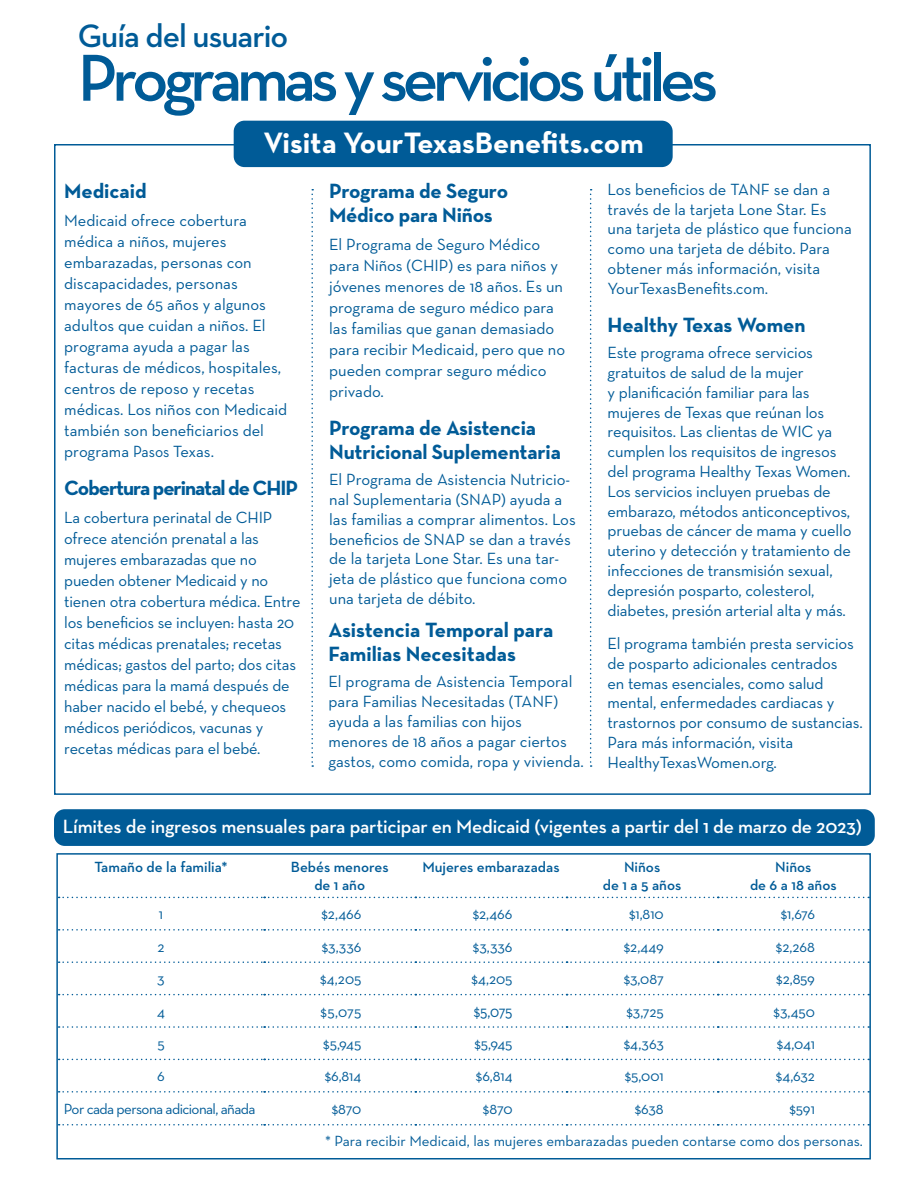
<style>
.page{position:relative;width:918px;height:1188px;background:#fff}
.page>*{position:absolute;margin:0;border:0;box-sizing:border-box;transform-origin:0 0}
.t1{font:600 67.5px "Neutraface Text";letter-spacing:-.08em;color:#005b97}
.t2{font:600 33px "Neutraface Text";letter-spacing:-.03em;color:#005b97}
.t3{font:700 30px "Neutraface Text";color:#fff}
.t4{font:700 21px/24px "Neutraface Text";letter-spacing:-.01em;color:#005b97}
.t5{font:700 21px "Neutraface Text";letter-spacing:-.05em;color:#005b97}
.t6{font:600 19.5px "Neutraface Text";letter-spacing:-.01em;color:#fff}
.t7{font:16.5px/19.8px "Neutraface Text";letter-spacing:-.01em;color:#005b97}
.t8{font:16.5px "Neutraface Text";letter-spacing:-.01em;color:#005b97;scale:.91 1}
.t9{font:15px "Neutraface Text";color:#005b97}
.t10{font:600 15px/18px "Neutraface Text";color:#005b97;text-align:center}
.t11{font:15px "Neutraface Text";letter-spacing:-.04em;color:#005b97}
</style>
<div class="page">
<svg style="left:59px;top:897px;width:809px;height:1px"></svg>
<svg style="left:59px;top:929px;width:809px;height:2px"></svg>
<svg style="left:59px;top:961px;width:809px;height:2px"></svg>
<svg style="left:59px;top:994px;width:809px;height:1px"></svg>
<svg style="left:59px;top:1026px;width:809px;height:2px"></svg>
<svg style="left:59px;top:1059px;width:809px;height:1px"></svg>
<svg style="left:59px;top:1091px;width:809px;height:2px"></svg>
<svg style="left:59px;top:1124px;width:809px;height:2px"></svg>
<div style="left:56px;top:853px;width:815px;height:307px;border:2px solid #005b97"></div>
<div style="left:54px;top:809px;width:821px;height:37px;background:#005b97;border-radius:11px"></div>
<div style="left:234px;top:121px;width:439px;height:46px;background:#005b97;border-radius:11px"></div>
<svg style="left:590px;top:189px;width:2px;height:578px"></svg>
<svg style="left:311px;top:189px;width:2px;height:578px"></svg>
<h1 class="t2" style="left:78px;top:15px;width:212px">Guía del usuario</h1>
<h1 class="t1" style="left:78px;top:36px;width:642px">Programas y servicios útiles</h1>
<h4 class="t3" style="left:263px;top:124px;width:382px">Visita YourTexasBenefits.com</h4>
<h2 class="t4" style="left:64px;top:179px;width:84px">Medicaid</h2>
<p class="t7" style="left:64px;top:210px;width:225px;line-height:21px">Medicaid ofrece cobertura médica a niños, mujeres embarazadas, personas con discapacidades, personas mayores de 65 años y algunos adultos que cuidan a niños. El programa ayuda a pagar las facturas de médicos, hospitales, centros de reposo y recetas médicas. Los niños con Medicaid también son beneficiarios del programa Pasos Texas.</p>
<h2 class="t5" style="left:64px;top:474px;width:235px">Cobertura perinatal de CHIP</h2>
<p class="t7" style="left:64px;top:506px;width:238px;line-height:21px">La cobertura perinatal de CHIP ofrece atención prenatal a las mujeres embarazadas que no pueden obtener Medicaid y no tienen otra cobertura médica. Entre los beneficios se incluyen: hasta 20 citas médicas prenatales; recetas médicas; gastos del parto; dos citas médicas para la mamá después de haber nacido el bebé, y chequeos médicos periódicos, vacunas y recetas médicas para el bebé.</p>
<p class="t7" style="left:608px;top:179px;width:246px">Los beneficios de TANF se dan a través de la tarjeta Lone Star. Es una tarjeta de plástico que funciona como una tarjeta de débito. Para obtener más información, visita<br>YourTexasBenefits.com.</p>
<h2 class="t4" style="left:608px;top:312px;width:200px">Healthy Texas Women</h2>
<p class="t7" style="left:608px;top:342px;width:246px">Este programa ofrece servicios gratuitos de salud de la mujer<br>y planificación familiar para las mujeres de Texas que reúnan los requisitos. Las clientas de WIC ya cumplen los requisitos de ingresos del programa Healthy Texas Women.<br>Los servicios incluyen pruebas de embarazo, métodos anticonceptivos, pruebas de cáncer de mama y cuello uterino y detección y tratamiento de infecciones de transmisión sexual, depresión posparto, colesterol, diabetes, presión arterial alta y más.</p>
<p class="t7" style="left:608px;top:633px;width:257px">El programa también presta servicios de posparto adicionales centrados<br>en temas esenciales, como salud mental, enfermedades cardiacas y trastornos por consumo de sustancias.<br>Para más información, visita HealthyTexasWomen.org.</p>
<h2 class="t4" style="left:329px;top:179px;width:180px">Programa de Seguro<br>Médico para Niños</h2>
<p class="t7" style="left:329px;top:234px;width:238px;line-height:21px">El Programa de Seguro Médico para Niños (CHIP) es para niños y jóvenes menores de 18 años. Es un programa de seguro médico para las familias que ganan demasiado para recibir Medicaid, pero que no pueden comprar seguro médico privado.</p>
<h2 class="t4" style="left:329px;top:415px;width:233px">Programa de Asistencia<br>Nutricional Suplementaria</h2>
<p class="t7" style="left:329px;top:470px;width:248px">El Programa de Asistencia Nutricio&shy;nal Suplementaria (SNAP) ayuda a las familias a comprar alimentos. Los beneficios de SNAP se dan a través de la tarjeta Lone Star. Es una tar&shy;jeta de plástico que funciona como una tarjeta de débito.</p>
<h2 class="t4" style="left:329px;top:617px;width:226px">Asistencia Temporal para<br>Familias Necesitadas</h2>
<p class="t7" style="left:329px;top:672px;width:257px">El programa de Asistencia Temporal para Familias Necesitadas (TANF) ayuda a las familias con hijos menores de 18 años a pagar ciertos gastos, como comida, ropa y vivienda.</p>
<p class="t6" style="left:63px;top:814px;width:801px">Límites de ingresos mensuales para participar en Medicaid (vigentes a partir del 1 de marzo de 2023)</p>
<p class="t10" style="left:291px;top:858px;width:99px">Bebés menores de 1 año</p>
<p class="t10" style="left:422px;top:858px;width:139px">Mujeres embarazadas</p>
<p class="t10" style="left:624px;top:858px;width:38px">Niños</p>
<p class="t10" style="left:94px;top:858px;width:135px">Tamaño de la familia*</p>
<p class="t10" style="left:775px;top:858px;width:38px">Niños</p>
<p class="t10" style="left:750px;top:876px;width:88px">de 6 a 18 años</p>
<p class="t10" style="left:603px;top:876px;width:80px">de 1 a 5 años</p>
<p class="t9" style="left:159px;top:905px;width:6px">1</p>
<p class="t9" style="left:322px;top:905px;width:41px">$2,466</p>
<p class="t9" style="left:473px;top:905px;width:41px">$2,466</p>
<p class="t9" style="left:629px;top:905px;width:36px">$1,810</p>
<p class="t9" style="left:781px;top:905px;width:36px">$1,676</p>
<p class="t9" style="left:158px;top:937px;width:9px">2</p>
<p class="t9" style="left:322px;top:937px;width:41px">$3,336</p>
<p class="t9" style="left:473px;top:937px;width:41px">$3,336</p>
<p class="t9" style="left:624px;top:937px;width:42px">$2,449</p>
<p class="t9" style="left:776px;top:937px;width:41px">$2,268</p>
<p class="t9" style="left:157px;top:970px;width:9px">3</p>
<p class="t9" style="left:320px;top:970px;width:43px">$4,205</p>
<p class="t9" style="left:472px;top:970px;width:43px">$4,205</p>
<p class="t9" style="left:624px;top:970px;width:42px">$3,087</p>
<p class="t9" style="left:776px;top:970px;width:40px">$2,859</p>
<p class="t9" style="left:157px;top:1002px;width:9px">4</p>
<p class="t9" style="left:321px;top:1002px;width:42px">$5,075</p>
<p class="t8" style="left:474px;top:1001px;width:44px">$5,075</p>
<p class="t9" style="left:627px;top:1002px;width:39px">$3,725</p>
<p class="t9" style="left:774px;top:1002px;width:43px">$3,450</p>
<p class="t9" style="left:157px;top:1035px;width:9px">5</p>
<p class="t9" style="left:323px;top:1035px;width:40px">$5,945</p>
<p class="t9" style="left:474px;top:1035px;width:40px">$5,945</p>
<p class="t9" style="left:624px;top:1035px;width:41px">$4,363</p>
<p class="t9" style="left:777px;top:1035px;width:40px">$4,041</p>
<p class="t9" style="left:157px;top:1067px;width:9px">6</p>
<p class="t9" style="left:325px;top:1067px;width:38px">$6,814</p>
<p class="t9" style="left:476px;top:1067px;width:38px">$6,814</p>
<p class="t9" style="left:625px;top:1067px;width:40px">$5,001</p>
<p class="t9" style="left:776px;top:1067px;width:41px">$4,632</p>
<p class="t11" style="left:64px;top:1100px;width:193px">Por cada persona adicional, añada</p>
<p class="t9" style="left:332px;top:1100px;width:31px">$870</p>
<p class="t9" style="left:483px;top:1100px;width:31px">$870</p>
<p class="t9" style="left:635px;top:1100px;width:31px">$638</p>
<p class="t9" style="left:789px;top:1100px;width:27px">$591</p>
<p class="t9" style="left:325px;top:1132px;width:539px">* Para recibir Medicaid, las mujeres embarazadas pueden contarse como dos personas.</p>
</div>
